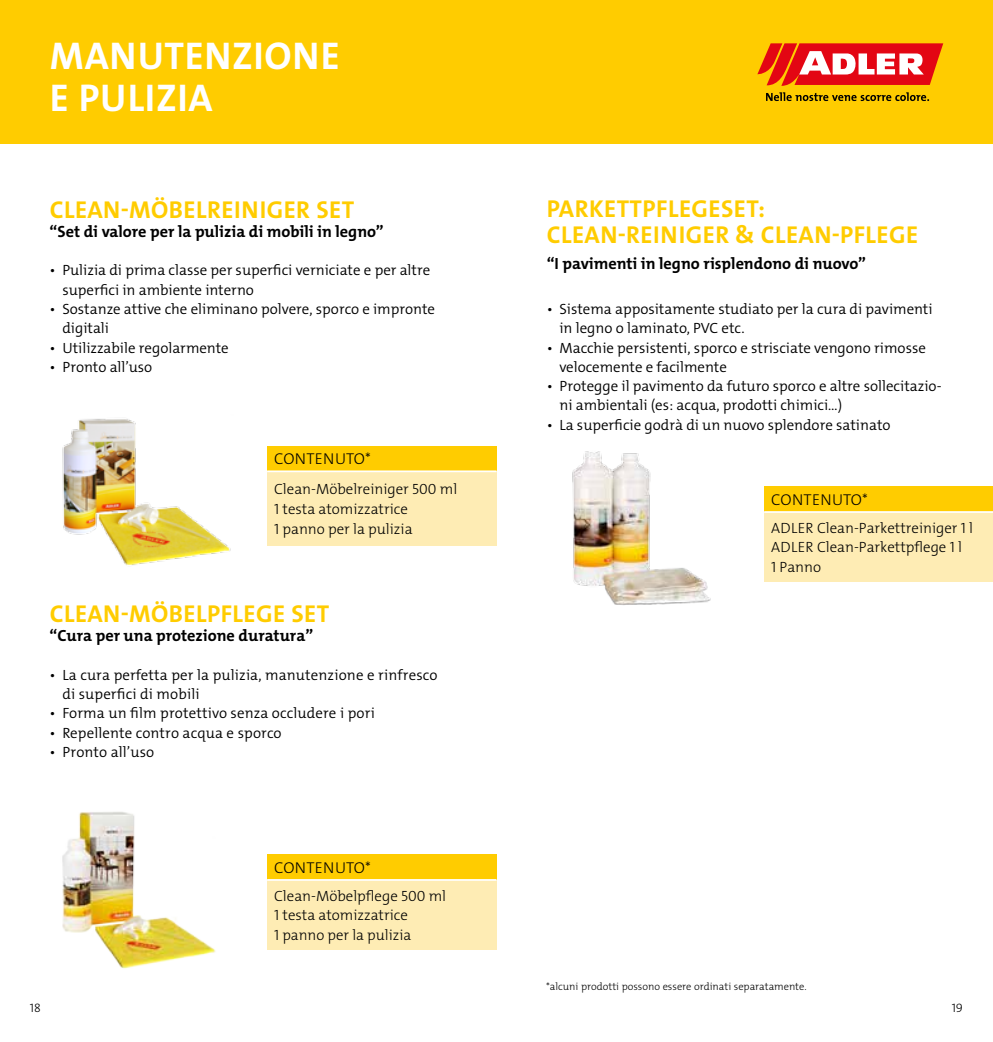
<style>
.page{position:relative;width:993px;height:1042px;background:#fff}
.page>*{position:absolute;margin:0;border:0;box-sizing:border-box;transform-origin:0 0}
.t1{font:700 38.85px/41.5px "The Mix Os F";letter-spacing:.02em;color:#fff}
.t2{font:700 24.5px/25.9px "The Mix Os F";letter-spacing:.02em;color:#fc0}
.t3{font:700 16.28px "The Mix Os F";color:#000}
.t4{font:300 15.75px "The Mix Os F";letter-spacing:.015em;color:#000}
.t5{font:300 14.88px/19.2px "The Mix Os F";color:#000}
.t6{font:300 14.88px/19.6px "The Mix Os F";color:#000}
.t7{font:300 12.25px "The Mix Os F";color:#000}
.t8{font:300 10.5px "The Mix Os F";color:#000}
</style>
<div class="page">
<div style="left:0;top:0;width:992px;height:144px;background:#fc0"></div>
<svg style="left:766px;top:92px;width:162px;height:9px"></svg>
<svg style="left:757px;top:43px;width:185px;height:43px"></svg>
<img style="left:62px;top:419px;width:169px;height:146px">
<div style="left:267px;top:446px;width:229px;height:25px;background:#fc0"></div>
<div style="left:267px;top:471px;width:229px;height:75px;background:#feecb4"></div>
<hr style="left:267px;top:470px;width:229px;height:2px;background:#fff">
<img style="left:62px;top:812px;width:210px;height:157px">
<div style="left:267px;top:854px;width:229px;height:26px;background:#fc0"></div>
<div style="left:267px;top:880px;width:229px;height:69px;background:#feecb4"></div>
<hr style="left:267px;top:879px;width:229px;height:2px;background:#fff">
<img style="left:572px;top:451px;width:139px;height:154px">
<div style="left:764px;top:486px;width:228px;height:26px;background:#fc0"></div>
<div style="left:764px;top:512px;width:228px;height:69px;background:#feecb4"></div>
<hr style="left:764px;top:511px;width:228px;height:2px;background:#fff">
<h1 class="t1" style="left:50px;top:36px;width:291px">MANUTENZIONE<br>E PULIZIA</h1>
<h2 class="t2" style="left:50px;top:197px;width:306px">CLEAN-MÖBELREINIGER SET</h2>
<p class="t3" style="left:50px;top:221px;width:335px">“Set di valore per la pulizia di mobili in legno”</p>
<p class="t5" style="left:62px;top:261px;width:369px;text-indent:-13px">• Pulizia di prima classe per superfici verniciate e per altre superfici in ambiente interno</p>
<p class="t5" style="left:62px;top:299px;width:374px;text-indent:-13px">• Sostanze attive che eliminano polvere, sporco e impronte digitali</p>
<p class="t5" style="left:50px;top:338px;width:180px">• Utilizzabile regolarmente</p>
<p class="t5" style="left:50px;top:357px;width:104px">• Pronto all’uso</p>
<p class="t4" style="left:274px;top:449px;width:98px">CONTENUTO*</p>
<p class="t6" style="left:274px;top:480px;width:184px">Clean-Möbelreiniger 500 ml<br>1 testa atomizzatrice<br>1 panno per la pulizia</p>
<h2 class="t2" style="left:50px;top:601px;width:281px">CLEAN-MÖBELPFLEGE SET</h2>
<p class="t3" style="left:50px;top:625px;width:265px">“Cura per una protezione duratura”</p>
<p class="t5" style="left:62px;top:665px;width:376px;text-indent:-13px">• La cura perfetta per la pulizia, manutenzione e rinfresco di superfici di mobili</p>
<p class="t5" style="left:50px;top:704px;width:326px">• Forma un film protettivo senza occludere i pori</p>
<p class="t5" style="left:50px;top:723px;width:233px">• Repellente contro acqua e sporco</p>
<p class="t5" style="left:50px;top:742px;width:106px">• Pronto all’uso</p>
<p class="t4" style="left:274px;top:857px;width:98px">CONTENUTO*</p>
<p class="t6" style="left:274px;top:886px;width:173px">Clean-Möbelpflege 500 ml<br>1 testa atomizzatrice<br>1 panno per la pulizia</p>
<h2 class="t2" style="left:546px;top:196px;width:372px">PARKETTPFLEGESET:<br>CLEAN-REINIGER &amp; CLEAN-PFLEGE</h2>
<p class="t3" style="left:546px;top:253px;width:321px">“I pavimenti in legno risplendono di nuovo”</p>
<p class="t5" style="left:559px;top:299px;width:374px;text-indent:-13px">• Sistema appositamente studiato per la cura di pavimenti in legno o laminato, PVC etc.</p>
<p class="t5" style="left:559px;top:338px;width:368px;text-indent:-13px">• Macchie persistenti, sporco e strisciate vengono rimosse velocemente e facilmente</p>
<p class="t5" style="left:559px;top:376px;width:383px;text-indent:-13px">• Protegge il pavimento da futuro sporco e altre sollecitazio&shy;ni ambientali (es: acqua, prodotti chimici…)</p>
<p class="t5" style="left:546px;top:415px;width:345px">• La superficie godrà di un nuovo splendore satinato</p>
<p class="t4" style="left:771px;top:489px;width:98px">CONTENUTO*</p>
<p class="t6" style="left:771px;top:518px;width:203px">ADLER Clean-Parkettreiniger 1 l<br>ADLER Clean-Parkettpflege 1 l<br>1 Panno</p>
<p class="t8" style="left:546px;top:980px;width:262px">*alcuni prodotti possono essere ordinati separatamente.</p>
<p class="t7" style="left:30px;top:1000px;width:13px">18</p>
<p class="t7" style="left:951px;top:1000px;width:13px">19</p>
</div>
